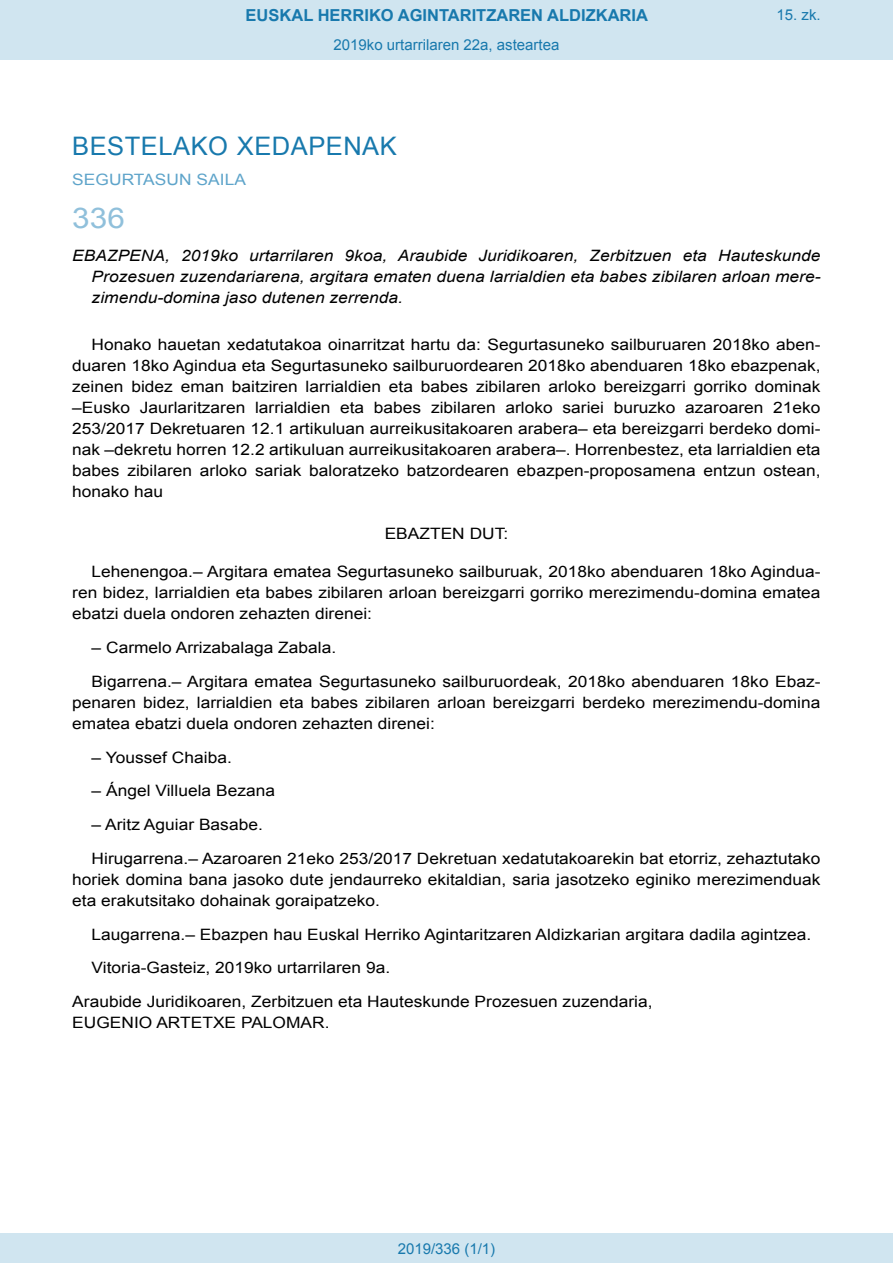
<style>
.page{position:relative;width:893px;height:1263px;background:#fff}
.page>*{position:absolute;margin:0;border:0;box-sizing:border-box;transform-origin:0 0}
.BOPVOrden{font:28.5px "Arial";color:#90c0db;scale:1.11 1}
.BOPVSeccion{font:25.5px "Arial";letter-spacing:.02em;color:#1879ad}
.t1{font:700 16.5px "Arial";color:#1879ad}
.BOPVDetalle{font:15.6px/21px "Arial";color:#000;text-align:justify;scale:1.11 1}
.BOPVTitulo{font:italic 15.6px/21px "Arial";color:#000;text-align:justify;scale:1.11 1}
.BOPVFirmaPuesto{font:15.6px "Arial";color:#000;scale:1.11 1}
.BOPVFirmaLugFec{font:15.6px "Arial";color:#000;scale:1.11 1}
.BOPVFirmaNombre{font:15.6px "Arial";color:#000;scale:1.11 1}
.BOPVOrganismo{font:15.6px "Arial";letter-spacing:.005em;color:#5ea4ca;scale:1.11 1}
.BOPVClave{font:15.6px "Arial";color:#000;scale:1.11 1}
.Paginacion_Centro{font:15px "Arial";color:#1879ad}
</style>
<div class="page">
<div style="left:0;top:0;width:893px;height:60px;background:#d0e5f0"></div>
<div style="left:0;top:1233px;width:893px;height:30px;background:#d0e5f0"></div>
<p class="t1" style="left:246px;top:4px;width:404px">EUSKAL HERRIKO AGINTARITZAREN ALDIZKARIA</p>
<p class="Paginacion_Centro" style="left:333px;top:35px;width:227px">2019ko urtarrilaren 22a, asteartea</p>
<p class="Paginacion_Centro" style="left:776px;top:5px;width:46px">15. zk.</p>
<p class="BOPVSeccion" style="left:72px;top:129px;width:326px">BESTELAKO XEDAPENAK</p>
<p class="BOPVOrganismo" style="left:72px;top:169px;width:158px">SEGURTASUN SAILA</p>
<p class="BOPVOrden" style="left:72px;top:199px;width:49px">336</p>
<p class="BOPVTitulo" style="left:92px;top:246px;width:658px;text-indent:-19px">EBAZPENA, 2019ko urtarrilaren 9koa, Araubide Juridikoaren, Zerbitzuen eta Hauteskunde Prozesuen zuzendariarena, argitara ematen duena larrialdien eta babes zibilaren arloan mere&shy;zimendu-domina jaso dutenen zerrenda.</p>
<p class="BOPVDetalle" style="left:72px;top:334px;width:676px;text-indent:19px">Honako hauetan xedatutakoa oinarritzat hartu da: Segurtasuneko sailburuaren 2018ko aben&shy;duaren 18ko Agindua eta Segurtasuneko sailburuordearen 2018ko abenduaren 18ko ebazpenak, zeinen bidez eman baitziren larrialdien eta babes zibilaren arloko bereizgarri gorriko dominak –Eusko Jaurlaritzaren larrialdien eta babes zibilaren arloko sariei buruzko azaroaren 21eko 253/2017 Dekretuaren 12.1 artikuluan aurreikusitakoaren arabera– eta bereizgarri berdeko domi&shy;nak –dekretu horren 12.2 artikuluan aurreikusitakoaren arabera–. Horrenbestez, eta larrialdien eta babes zibilaren arloko sariak baloratzeko batzordearen ebazpen-proposamena entzun ostean, honako hau</p>
<p class="BOPVClave" style="left:385px;top:524px;width:113px">EBAZTEN DUT:</p>
<p class="BOPVDetalle" style="left:72px;top:561px;width:676px;text-indent:19px">Lehenengoa.– Argitara ematea Segurtasuneko sailburuak, 2018ko abenduaren 18ko Agindua&shy;ren bidez, larrialdien eta babes zibilaren arloan bereizgarri gorriko merezimendu-domina ematea ebatzi duela ondoren zehazten direnei:</p>
<p class="BOPVDetalle" style="left:92px;top:637px;width:222px">– Carmelo Arrizabalaga Zabala.</p>
<p class="BOPVDetalle" style="left:72px;top:671px;width:676px;text-indent:19px">Bigarrena.– Argitara ematea Segurtasuneko sailburuordeak, 2018ko abenduaren 18ko Ebaz&shy;penaren bidez, larrialdien eta babes zibilaren arloan bereizgarri berdeko merezimendu-domina ematea ebatzi duela ondoren zehazten direnei:</p>
<p class="BOPVDetalle" style="left:92px;top:747px;width:128px">– Youssef Chaiba.</p>
<p class="BOPVDetalle" style="left:92px;top:780px;width:167px">– Ángel Villuela Bezana</p>
<p class="BOPVDetalle" style="left:92px;top:814px;width:156px">– Aritz Aguiar Basabe.</p>
<p class="BOPVDetalle" style="left:72px;top:848px;width:676px;text-indent:19px">Hirugarrena.– Azaroaren 21eko 253/2017 Dekretuan xedatutakoarekin bat etorriz, zehaztutako horiek domina bana jasoko dute jendaurreko ekitaldian, saria jasotzeko eginiko merezimenduak eta erakutsitako dohainak goraipatzeko.</p>
<p class="BOPVDetalle" style="left:92px;top:924px;width:650px">Laugarrena.– Ebazpen hau Euskal Herriko Agintaritzaren Aldizkarian argitara dadila agintzea.</p>
<p class="BOPVFirmaLugFec" style="left:92px;top:958px;width:270px">Vitoria-Gasteiz, 2019ko urtarrilaren 9a.</p>
<p class="BOPVFirmaPuesto" style="left:72px;top:991px;width:524px">Araubide Juridikoaren, Zerbitzuen eta Hauteskunde Prozesuen zuzendaria,</p>
<p class="BOPVFirmaNombre" style="left:72px;top:1012px;width:233px">EUGENIO ARTETXE PALOMAR.</p>
<p class="Paginacion_Centro" style="left:398px;top:1238px;width:99px">2019/336 (1/1)</p>
</div>
